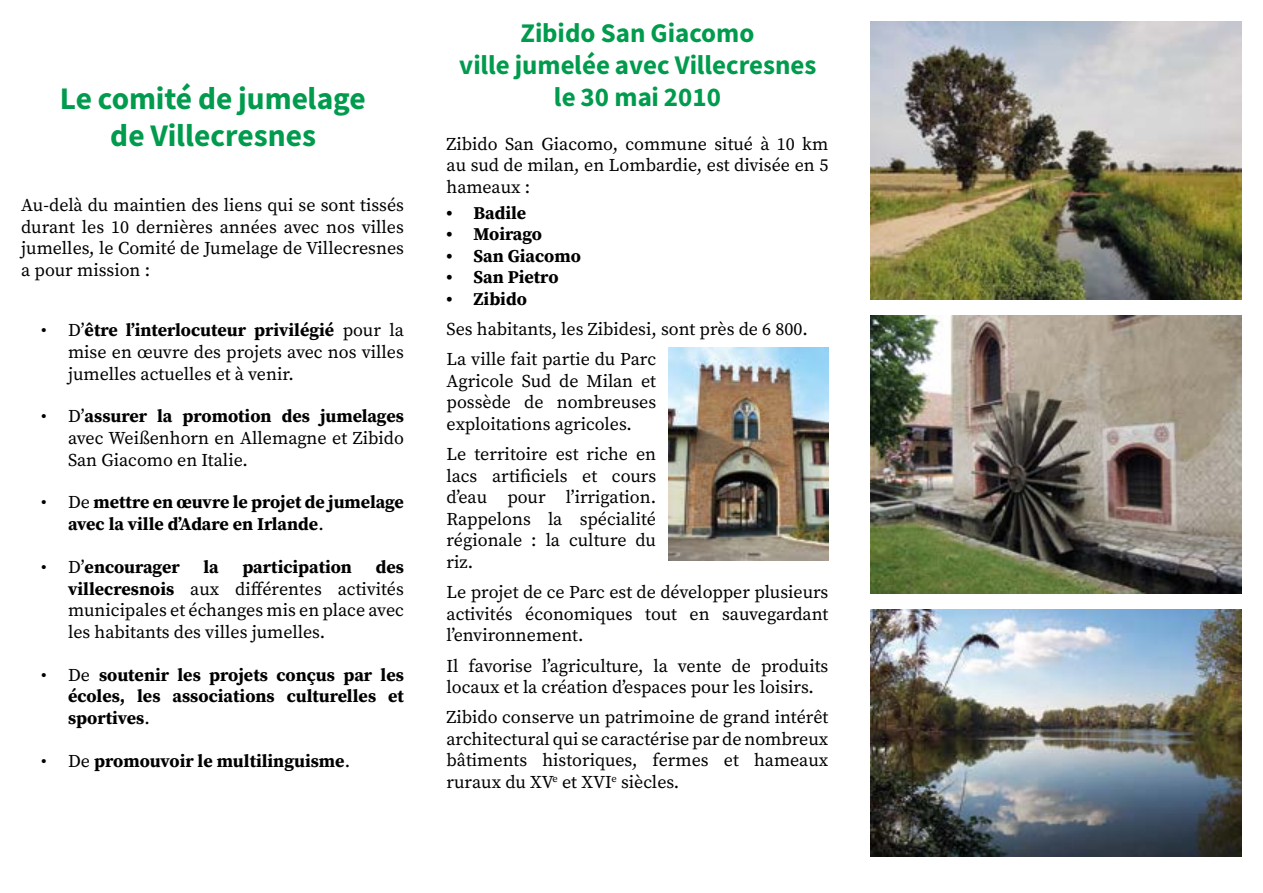
<style>
.page{position:relative;width:1263px;height:893px;background:#fff}
.page>*{position:absolute;margin:0;border:0;box-sizing:border-box;transform-origin:0 0}
.t1{font:31.5px/37.8px "Source Sans Variable";color:#009b4d;text-align:center}
.t2{font:27px/32.4px "Source Sans Variable";color:#009b4d;text-align:center}
.t3{font:18px/21.6px "Source Serif Pro";color:#000;text-align:justify}
.t4{font:700 18px/21.6px "Source Serif Pro";color:#000}
.s1{font-weight:700}
.s2{font-weight:400}
</style>
<div class="page">
<img style="left:871px;top:21px;width:371px;height:278px">
<img style="left:871px;top:609px;width:371px;height:247px">
<img style="left:871px;top:315px;width:371px;height:278px">
<img style="left:669px;top:348px;width:159px;height:213px">
<h1 class="t1" style="left:60px;top:80px;width:307px">Le comité de jumelage de Villecresnes</h1>
<p class="t3" style="left:21px;top:194px;width:384px">Au-delà du maintien des liens qui se sont tissés durant les 10 dernières années avec nos villes jumelles, le Comité de Jumelage de Villecresnes a pour mission :</p>
<p class="t3" style="left:68px;top:319px;width:337px;text-indent:-27px">• D’<span class="s1">être l’interlocuteur privilégié</span> pour la mise en œuvre des projets avec nos villes jumelles actuelles et à venir.</p>
<p class="t3" style="left:68px;top:406px;width:337px;text-indent:-27px">• D’<span class="s1">assurer la promotion des jumelages </span>avec Weißenhorn en Allemagne et Zibido San Giacomo en Italie.</p>
<p class="t4" style="left:68px;top:491px;width:337px;text-indent:-27px"><span class="s2">• De</span> mettre en œuvre le projet de jumelage avec la ville d’Adare en Irlande<span class="s2">.</span></p>
<p class="t4" style="left:41px;top:556px;width:140px"><span class="s2">• D’</span>encourager</p>
<p class="t4" style="left:203px;top:556px;width:17px">la</p>
<p class="t4" style="left:242px;top:556px;width:111px">participation</p>
<p class="t3" style="left:68px;top:556px;width:337px;text-indent:308px"><span class="s1">des villecresnois</span> aux différentes activités municipales et échanges mis en place avec les habitants des villes jumelles.</p>
<p class="t4" style="left:68px;top:663px;width:337px;text-align:justify;text-indent:-27px"><span class="s2">• De</span> soutenir les projets conçus par les écoles, les associations culturelles et sportives<span class="s2">.</span></p>
<p class="t4" style="left:41px;top:749px;width:311px"><span class="s2">• De</span> promouvoir le multilinguisme<span class="s2">.</span></p>
<h2 class="t2" style="left:459px;top:17px;width:359px">Zibido San Giacomo<br>ville jumelée avec Villecresnes le 30 mai 2010</h2>
<p class="t3" style="left:446px;top:133px;width:383px">Zibido San Giacomo, commune situé à 10 km au sud de milan, en Lombardie, est divisée en 5 hameaux :</p>
<p class="t4" style="left:446px;top:201px;width:81px">• Badile</p>
<p class="t4" style="left:446px;top:223px;width:97px">• Moirago</p>
<p class="t4" style="left:446px;top:245px;width:136px">• San Giacomo</p>
<p class="t4" style="left:446px;top:266px;width:114px">• San Pietro</p>
<p class="t4" style="left:446px;top:288px;width:82px">• Zibido</p>
<p class="t3" style="left:446px;top:314px;width:363px;line-height:30.2px">Ses habitants, les Zibidesi, sont près de 6 800.<br>La ville fait partie du Parc</p>
<p class="t3" style="left:446px;top:370px;width:211px">Agricole Sud de Milan et possède de nombreuses exploitations agricoles.</p>
<p class="t3" style="left:446px;top:443px;width:211px">Le territoire est riche en lacs artificiels et cours d’eau pour l’irrigation.<br>Rappelons la spécialité régionale : la culture du riz.</p>
<p class="t3" style="left:446px;top:581px;width:383px">Le projet de ce Parc est de développer plusieurs activités économiques tout en sauvegardant l’environnement.</p>
<p class="t3" style="left:446px;top:655px;width:383px">Il favorise l’agriculture, la vente de produits locaux et la création d’espaces pour les loisirs.</p>
<p class="t3" style="left:446px;top:706px;width:383px">Zibido conserve un patrimoine de grand intérêt architectural qui se caractérise par de nombreux bâtiments historiques, fermes et hameaux ruraux du XV<sup>e</sup> et XVI<sup>e</sup> siècles.</p>
</div>
